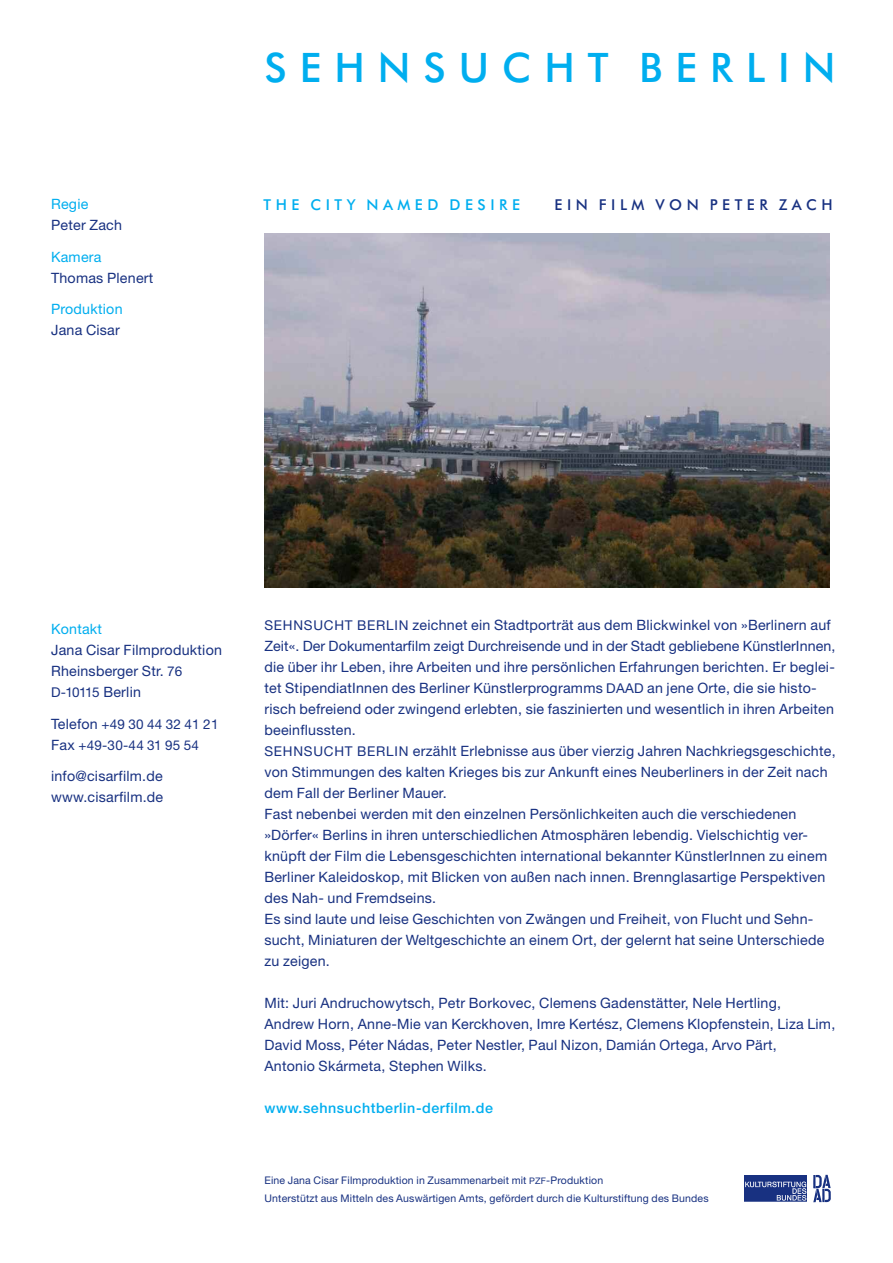
<style>
.page{position:relative;width:893px;height:1263px;background:#fff}
.page>*{position:absolute;margin:0;border:0;box-sizing:border-box;transform-origin:0 0}
.t1{font:500 40.65px "Futura BT";letter-spacing:.32em;color:#00aeef}
.t2{font:500 15px "Futura BT";letter-spacing:.3em;color:#183181}
.t3{font:500 15px "Futura BT";letter-spacing:.3em;color:#00aeef}
.t4{font:14.25px/21px "Helvetica Neue";letter-spacing:.015em;color:#183181}
.t5{font:500 14.25px "Helvetica Neue";letter-spacing:.04em;color:#00aeef}
.t6{font:14.25px "Helvetica Neue";letter-spacing:.015em;color:#00aeef}
.t7{font:13.5px/21px "Helvetica Neue";letter-spacing:.015em;color:#183181}
.t8{font:10.5px/18px "Helvetica Neue";letter-spacing:.015em;color:#183181}
.s1{font-size:13.5px}
.s2{font-size:14.25px}
.s3{font-size:9px}
</style>
<div class="page">
<img style="left:264px;top:234px;width:566px;height:353px">
<img style="left:744px;top:1175px;width:63px;height:26px">
<img style="left:813px;top:1174px;width:18px;height:29px">
<p class="t6" style="left:51px;top:196px;width:39px">Regie</p>
<p class="t4" style="left:51px;top:214px;width:73px">Peter Zach</p>
<p class="t6" style="left:51px;top:248px;width:52px">Kamera</p>
<p class="t4" style="left:51px;top:267px;width:104px">Thomas Plenert</p>
<p class="t6" style="left:51px;top:301px;width:73px">Produktion</p>
<p class="t4" style="left:51px;top:319px;width:70px">Jana Cisar</p>
<h1 class="t1" style="left:264px;top:44px;width:572px">SEHNSUCHT BERLIN</h1>
<p class="t3" style="left:264px;top:196px;width:258px">THE CITY NAMED DESIRE</p>
<p class="t2" style="left:555px;top:196px;width:280px">EIN FILM VON PETER ZACH</p>
<p class="t6" style="left:51px;top:621px;width:53px">Kontakt</p>
<p class="t4" style="left:51px;top:640px;width:173px">Jana Cisar Filmproduktion<br>Rheinsberger Str. <span class="s1">76</span></p>
<p class="t7" style="left:51px;top:682px;width:91px">D-10115 <span class="s2">Berlin</span></p>
<p class="t7" style="left:51px;top:713px;width:169px"><span class="s2">Telefon</span> +49 30 44 32 41 21<br><span class="s2">Fax</span> +49-30-44 31 95 54</p>
<p class="t4" style="left:51px;top:766px;width:114px">info@cisarfilm.de www.cisarfilm.de</p>
<p class="t4" style="left:264px;top:614px;width:573px"><span class="s1">SEHNSUCHT BERLIN</span> zeichnet ein Stadtporträt aus dem Blickwinkel von »Berlinern auf Zeit«. Der Dokumentarfilm zeigt Durchreisende und in der Stadt gebliebene KünstlerInnen, die über ihr Leben, ihre Arbeiten und ihre persönlichen Erfahrungen berichten. Er beglei&shy;tet StipendiatInnen des Berliner Künstlerprogramms <span class="s1">DAAD</span> an jene Orte, die sie histo&shy;risch befreiend oder zwingend erlebten, sie faszinierten und wesentlich in ihren Arbeiten beeinflussten.<br><span class="s1">SEHNSUCHT BERLIN</span> erzählt Erlebnisse aus über vierzig Jahren Nachkriegsgeschichte, von Stimmungen des kalten Krieges bis zur Ankunft eines Neuberliners in der Zeit nach dem Fall der Berliner Mauer.<br>Fast nebenbei werden mit den einzelnen Persönlichkeiten auch die verschiedenen »Dörfer« Berlins in ihren unterschiedlichen Atmosphären lebendig. Vielschichtig ver&shy;knüpft der Film die Lebensgeschichten international bekannter KünstlerInnen zu einem Berliner Kaleidoskop, mit Blicken von außen nach innen. Brennglasartige Perspektiven des Nah- und Fremdseins.<br>Es sind laute und leise Geschichten von Zwängen und Freiheit, von Flucht und Sehn&shy;sucht, Miniaturen der Weltgeschichte an einem Ort, der gelernt hat seine Unterschiede zu zeigen.</p>
<p class="t4" style="left:264px;top:992px;width:572px">Mit: Juri Andruchowytsch, Petr Borkovec, Clemens Gadenstätter, Nele Hertling,<br>Andrew Horn, Anne-Mie van Kerckhoven, Imre Kertész, Clemens Klopfenstein, Liza Lim, David Moss, Péter Nádas, Peter Nestler, Paul Nizon, Damián Ortega, Arvo Pärt,<br>Antonio Skármeta, Stephen Wilks.</p>
<p class="t5" style="left:264px;top:1103px;width:230px">www.sehnsuchtberlin-derfilm.de</p>
<p class="t8" style="left:264px;top:1171px;width:446px">Eine Jana Cisar Filmproduktion in Zusammenarbeit mit <span class="s3">PZF</span>-Produktion<br>Unterstützt aus Mitteln des Auswärtigen Amts, gefördert durch die Kulturstiftung des Bundes</p>
</div>
